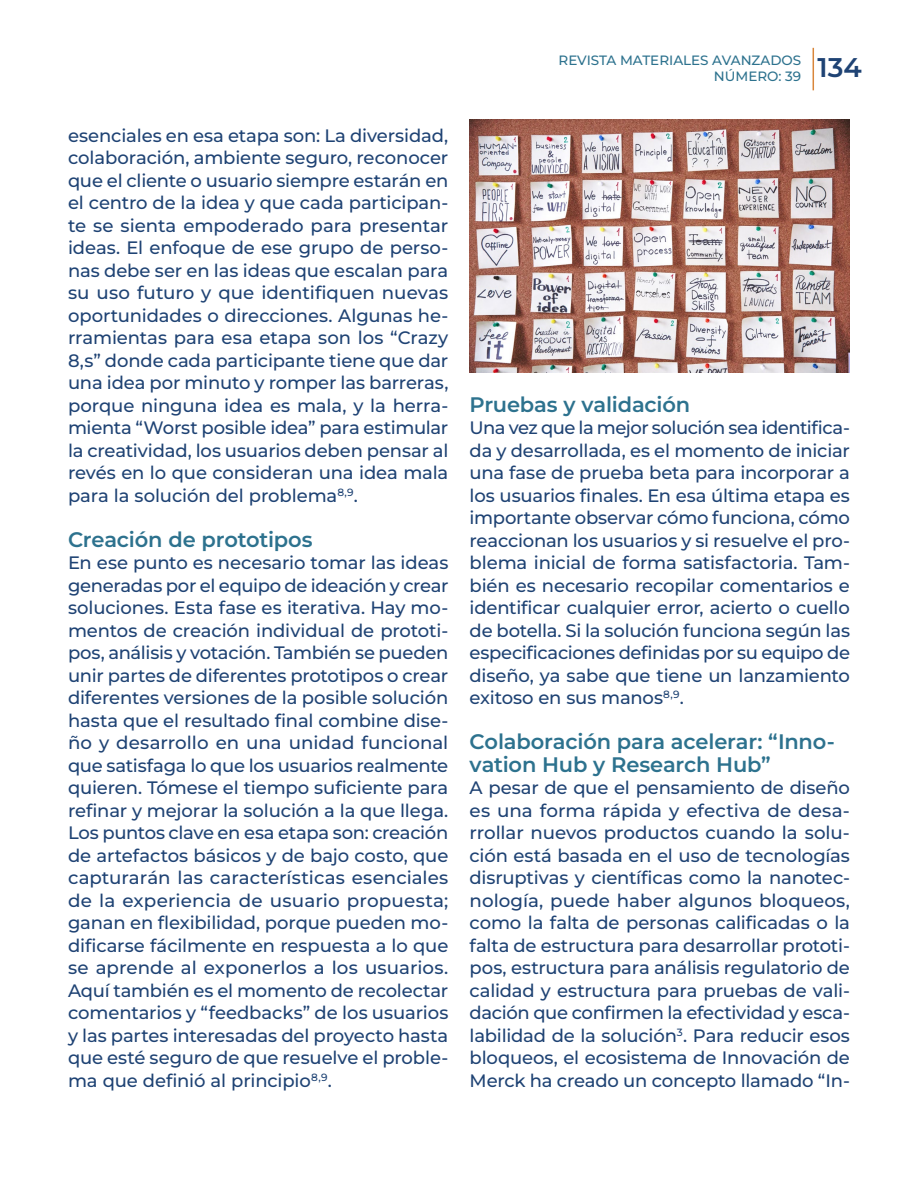
<style>
.page{position:relative;width:918px;height:1188px;background:#fff}
.page>*{position:absolute;margin:0;border:0;box-sizing:border-box;transform-origin:0 0}
.t1{font:600 27px "Montserrat";color:#1f4374}
.t2{font:600 21px/22.5px "Montserrat";letter-spacing:-.01em;color:#2d728e}
.t3{font:500 18px/22.5px "Montserrat";letter-spacing:-.01em;color:#1f4374;text-align:justify}
.t4{font:500 13.5px/16.2px "Montserrat";color:#2d728e;text-align:right}
</style>
<div class="page">
<hr style="left:813px;top:48px;width:1px;height:42px;background:#d9863b">
<img style="left:470px;top:119px;width:380px;height:254px">
<p class="t3" style="left:68px;top:123px;width:382px">esenciales en esa etapa son: La diversidad, colaboración, ambiente seguro, reconocer que el cliente o usuario siempre estarán en el centro de la idea y que cada participan&shy;te se sienta empoderado para presentar ideas. El enfoque de ese grupo de perso&shy;nas debe ser en las ideas que escalan para su uso futuro y que identifiquen nuevas oportunidades o direcciones. Algunas he&shy;rramientas para esa etapa son los “Crazy 8,s” donde cada participante tiene que dar una idea por minuto y romper las barreras, porque ninguna idea es mala, y la herra&shy;mienta “Worst posible idea” para estimular la creatividad, los usuarios deben pensar al revés en lo que consideran una idea mala para la solución del problema<sup>8,9</sup>.</p>
<p class="t2" style="left:68px;top:527px;width:246px">Creación de prototipos</p>
<p class="t3" style="left:68px;top:551px;width:382px">En ese punto es necesario tomar las ideas generadas por el equipo de ideación y crear soluciones. Esta fase es iterativa. Hay mo&shy;mentos de creación individual de prototi&shy;pos, análisis y votación. También se pueden unir partes de diferentes prototipos o crear diferentes versiones de la posible solución hasta que el resultado final combine dise&shy;ño y desarrollo en una unidad funcional que satisfaga lo que los usuarios realmente quieren. Tómese el tiempo suficiente para refinar y mejorar la solución a la que llega.<br>Los puntos clave en esa etapa son: creación de artefactos básicos y de bajo costo, que capturarán las características esenciales de la experiencia de usuario propuesta; ganan en flexibilidad, porque pueden mo&shy;dificarse fácilmente en respuesta a lo que se aprende al exponerlos a los usuarios.<br>Aquí también es el momento de recolectar comentarios y “feedbacks” de los usuarios y las partes interesadas del proyecto hasta que esté seguro de que resuelve el proble&shy;ma que definió al principio<sup>8,9</sup>.</p>
<p class="t4" style="left:559px;top:52px;width:244px">REVISTA MATERIALES AVANZADOS<br>NÚMERO: 39</p>
<h1 class="t1" style="left:817px;top:49px;width:46px">134</h1>
<p class="t2" style="left:470px;top:392px;width:222px">Pruebas y validación</p>
<p class="t3" style="left:470px;top:416px;width:382px">Una vez que la mejor solución sea identifica&shy;da y desarrollada, es el momento de iniciar una fase de prueba beta para incorporar a los usuarios finales. En esa última etapa es importante observar cómo funciona, cómo reaccionan los usuarios y si resuelve el pro&shy;blema inicial de forma satisfactoria. Tam&shy;bién es necesario recopilar comentarios e identificar cualquier error, acierto o cuello de botella. Si la solución funciona según las especificaciones definidas por su equipo de diseño, ya sabe que tiene un lanzamiento exitoso en sus manos<sup>8,9</sup>.</p>
<p class="t2" style="left:470px;top:730px;width:367px">Colaboración para acelerar: “Inno&shy;vation Hub y Research Hub”</p>
<p class="t3" style="left:470px;top:776px;width:382px">A pesar de que el pensamiento de diseño es una forma rápida y efectiva de desa&shy;rrollar nuevos productos cuando la solu&shy;ción está basada en el uso de tecnologías disruptivas y científicas como la nanotec&shy;nología, puede haber algunos bloqueos, como la falta de personas calificadas o la falta de estructura para desarrollar prototi&shy;pos, estructura para análisis regulatorio de calidad y estructura para pruebas de vali&shy;dación que confirmen la efectividad y esca&shy;labilidad de la solución<sup>3</sup>. Para reducir esos bloqueos, el ecosistema de Innovación de Merck ha creado un concepto llamado “In-</p>
</div>
